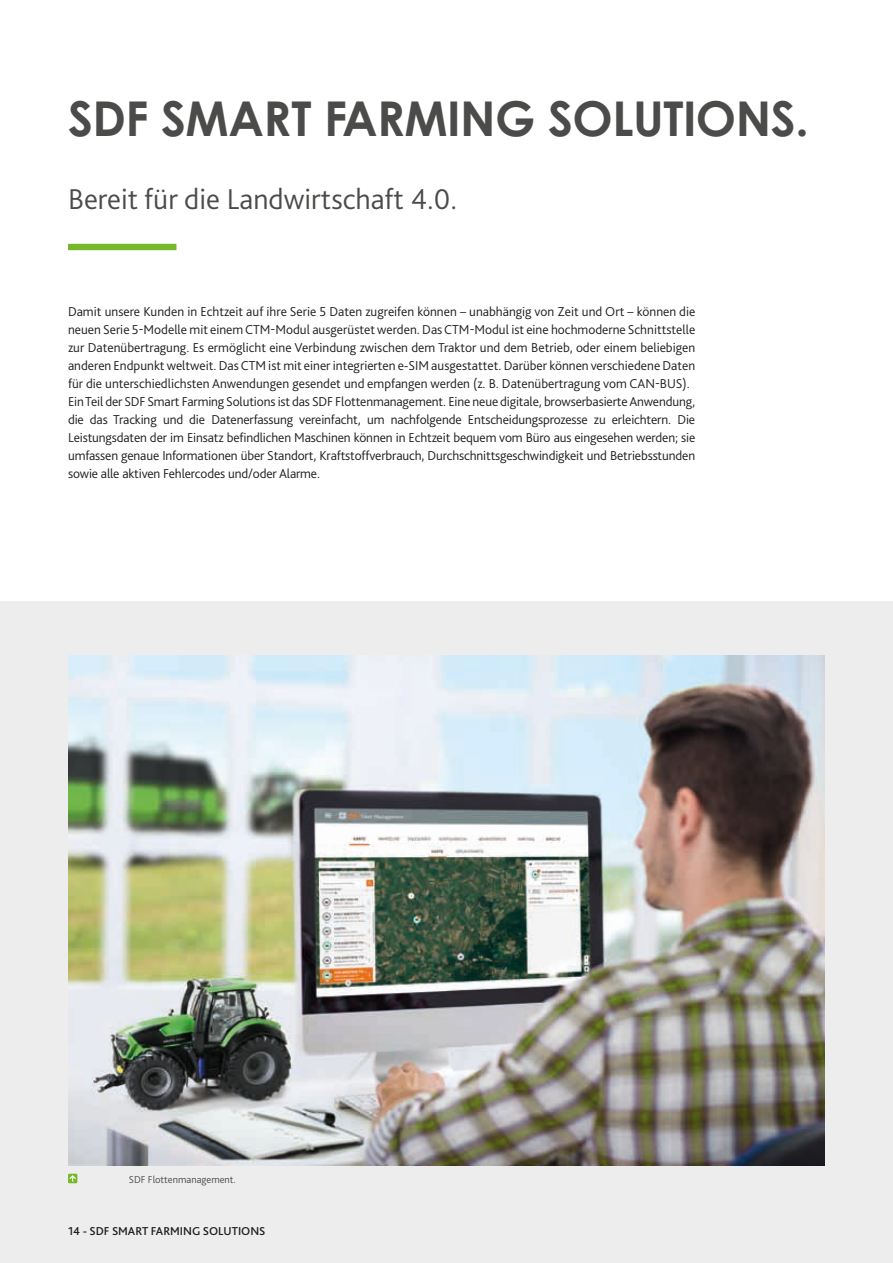
<style>
.page{position:relative;width:893px;height:1263px;background:#fff}
.page>*{position:absolute;margin:0;border:0;box-sizing:border-box;transform-origin:0 0}
.t1{font:700 48px "Century Gothic Pro";letter-spacing:-.01em;color:#4b4b4a}
.t2{font:300 30px "Bliss Pro";color:#4b4b4a}
.t3{font:300 13.5px/18px "Bliss Pro";letter-spacing:-.01em;color:#1d1d1b}
.t4{font:500 12px "Bliss Pro";color:#1d1d1b}
.t5{font:300 10.5px "Bliss Pro";color:#4b4b4a}
</style>
<div class="page">
<hr style="left:892px;top:0;width:1px;height:1263px;background:#e4e4e3">
<div style="left:0;top:602px;width:893px;height:661px;background:#ededed"></div>
<img style="left:68px;top:656px;width:757px;height:509px">
<div style="left:68px;top:244px;width:108px;height:6px;background:#76b82a"></div>
<div style="left:68px;top:1174px;width:9px;height:9px;background:#76b82a"></div>
<svg style="left:70px;top:1175px;width:6px;height:7px"></svg>
<h1 class="t1" style="left:68px;top:88px;width:742px">SDF SMART FARMING SOLUTIONS.</h1>
<h2 class="t2" style="left:68px;top:180px;width:391px">Bereit für die Landwirtschaft 4.0.</h2>
<p class="t3" style="left:68px;top:302px;width:629px">Damit unsere Kunden in Echtzeit auf ihre Serie 5 Daten zugreifen können – unabhängig von Zeit und Ort – können die neuen Serie 5-Modelle mit einem CTM-Modul ausgerüstet werden. Das CTM-Modul ist eine hochmoderne Schnittstelle zur Datenübertragung. Es ermöglicht eine Verbindung zwischen dem Traktor und dem Betrieb, oder einem beliebigen anderen Endpunkt weltweit. Das CTM ist mit einer integrierten e-SIM ausgestattet. Darüber können verschiedene Daten für die unterschiedlichsten Anwendungen gesendet und empfangen werden (z. B. Datenübertragung vom CAN-BUS).<br>Ein Teil der SDF Smart Farming Solutions ist das SDF Flottenmanagement. Eine neue digitale, browserbasierte Anwendung, die das Tracking und die Datenerfassung vereinfacht, um nachfolgende Entscheidungsprozesse zu erleichtern. Die Leistungsdaten der im Einsatz befindlichen Maschinen können in Echtzeit bequem vom Büro aus eingesehen werden; sie umfassen genaue Informationen über Standort, Kraftstoffverbrauch, Durchschnittsgeschwindigkeit und Betriebsstunden sowie alle aktiven Fehlercodes und/oder Alarme.</p>
<p class="t5" style="left:129px;top:1173px;width:109px">SDF Flottenmanagement.</p>
<p class="t4" style="left:68px;top:1223px;width:199px">14 - SDF SMART FARMING SOLUTIONS</p>
</div>
